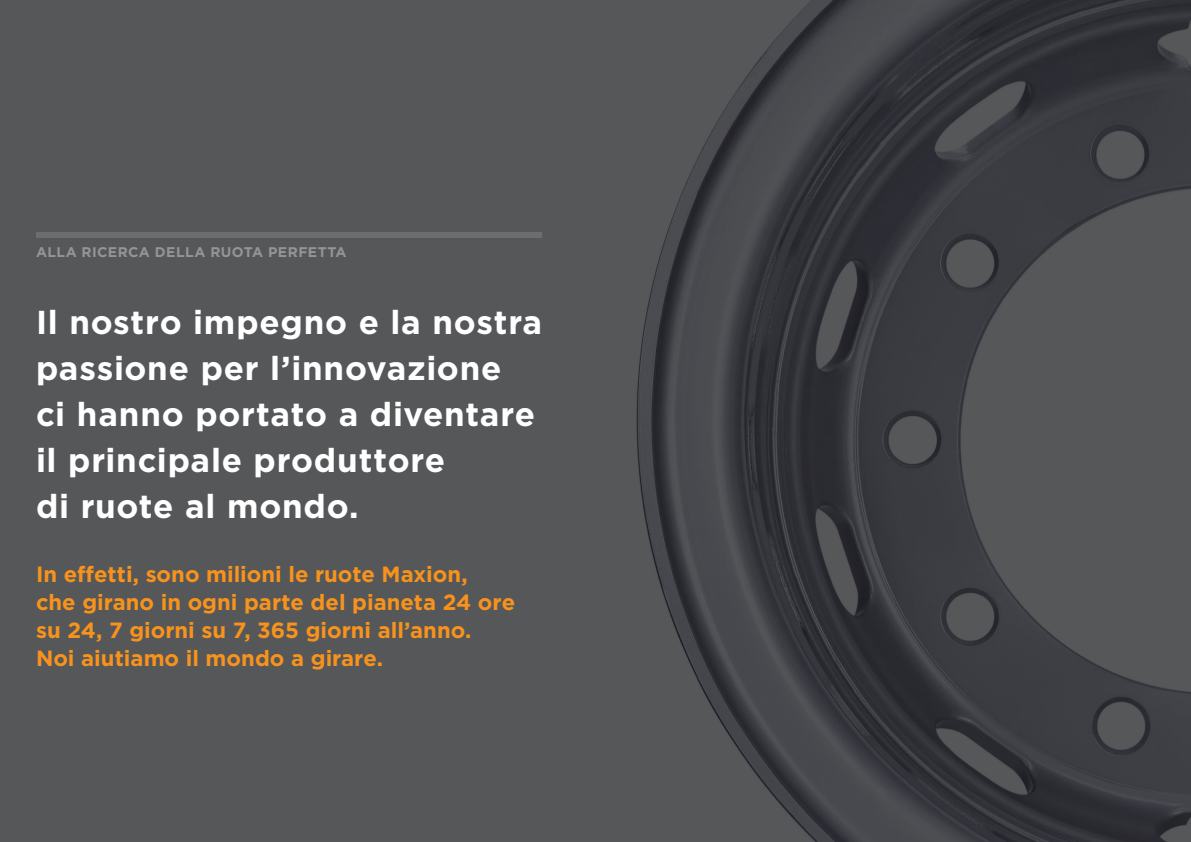
<style>
.page{position:relative;width:1191px;height:842px;background:#fff}
.page>*{position:absolute;margin:0;border:0;box-sizing:border-box;transform-origin:0 0}
.t1{font:700 33.1px/46px "Gotham";letter-spacing:.02em;color:#fff}
.t2{font:700 22px/28px "Gotham";color:#f7931d}
.t3{font:700 14px "Gotham";letter-spacing:.03em;color:#939598}
</style>
<div class="page">
<img style="left:0;top:0;width:1191px;height:842px">
<div style="left:36px;top:232px;width:506px;height:6px;background:#6c6d70"></div>
<p class="t3" style="left:36px;top:243px;width:312px">ALLA RICERCA DELLA RUOTA PERFETTA</p>
<h1 class="t1" style="left:36px;top:299px;width:507px">Il nostro impegno e la nostra passione per l’innovazione<br>ci hanno portato a diventare il principale produttore<br>di ruote al mondo.</h1>
<p class="t2" style="left:36px;top:560px;width:480px">In effetti, sono milioni le ruote Maxion,<br>che girano in ogni parte del pianeta 24 ore su 24, 7 giorni su 7, 365 giorni all’anno.<br>Noi aiutiamo il mondo a girare.</p>
</div>
